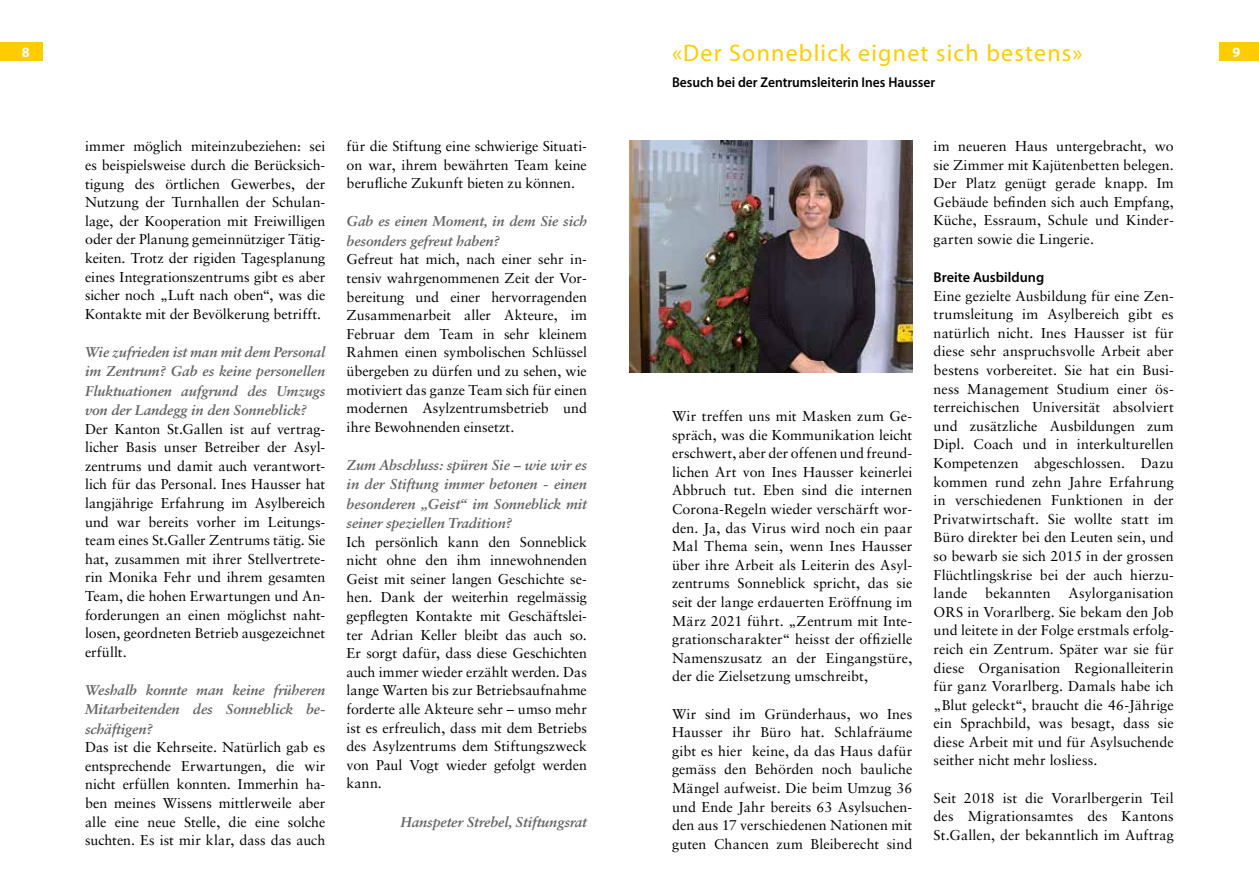
<style>
.page{position:relative;width:1259px;height:893px;background:#fff}
.page>*{position:absolute;margin:0;border:0;box-sizing:border-box;transform-origin:0 0}
.t1{font:24px "Myriad";letter-spacing:.05em;color:#fc0}
.t2{font:14.25px/18.6px "Sabon";letter-spacing:.005em;color:#000;text-align:justify}
.t3{font:14.25px/19.4px "Sabon Bold Italic Os F";letter-spacing:-.01em;color:#646363;text-align:justify}
.t4{font:600 14.25px "Myriad Pro";color:#000;scale:.95 1}
.t5{font:600 14.25px "Myriad Pro";color:#000}
.t6{font:700 14.25px "Myriad Pro";color:#fff}
</style>
<div class="page">
<img style="left:629px;top:140px;width:283px;height:233px">
<div style="left:0;top:43px;width:43px;height:18px;background:#fc0"></div>
<div style="left:1219px;top:43px;width:40px;height:18px;background:#fc0"></div>
<h1 class="t1" style="left:672px;top:41px;width:412px">«Der Sonneblick eignet sich bestens»</h1>
<p class="t4" style="left:672px;top:73px;width:278px">Besuch bei der Zentrumsleiterin Ines Hausser</p>
<p class="t6" style="left:22px;top:42px;width:9px">8</p>
<p class="t6" style="left:1232px;top:43px;width:9px">9</p>
<p class="t2" style="left:85px;top:137px;width:242px">immer möglich miteinzubeziehen: sei es beispielsweise durch die Berücksich&shy;tigung des örtlichen Gewerbes, der Nutzung der Turnhallen der Schulan&shy;lage, der Kooperation mit Freiwilligen oder der Planung gemeinnütziger Tätig&shy;keiten. Trotz der rigiden Tagesplanung eines Integrationszentrums gibt es aber sicher noch „Luft nach oben“, was die Kontakte mit der Bevölkerung betrifft.</p>
<p class="t3" style="left:85px;top:342px;width:242px">Wie zufrieden ist man mit dem Personal im Zentrum? Gab es keine personellen Fluktuationen aufgrund des Umzugs von der Landegg in den Sonneblick?</p>
<p class="t2" style="left:85px;top:419px;width:242px">Der Kanton St.Gallen ist auf vertrag&shy;licher Basis unser Betreiber der Asyl&shy;zentrums und damit auch verantwort&shy;lich für das Personal. Ines Hausser hat langjährige Erfahrung im Asylbereich und war bereits vorher im Leitungs&shy;team eines St.Galler Zentrums tätig. Sie hat, zusammen mit ihrer Stellvertrete&shy;rin Monika Fehr und ihrem gesamten Team, die hohen Erwartungen und An&shy;forderungen an einen möglichst naht&shy;losen, geordneten Betrieb ausgezeichnet erfüllt.</p>
<p class="t3" style="left:85px;top:680px;width:242px">Weshalb konnte man keine früheren Mitarbeitenden des Sonneblick be&shy;schäftigen?</p>
<p class="t2" style="left:85px;top:738px;width:242px">Das ist die Kehrseite. Natürlich gab es entsprechende Erwartungen, die wir nicht erfüllen konnten. Immerhin ha&shy;ben meines Wissens mittlerweile aber alle eine neue Stelle, die eine solche suchten. Es ist mir klar, dass das auch</p>
<p class="t2" style="left:347px;top:137px;width:242px">für die Stiftung eine schwierige Situati&shy;on war, ihrem bewährten Team keine berufliche Zukunft bieten zu können.</p>
<p class="t3" style="left:347px;top:212px;width:242px">Gab es einen Moment, in dem Sie sich besonders gefreut haben?</p>
<p class="t2" style="left:347px;top:250px;width:242px">Gefreut hat mich, nach einer sehr in&shy;tensiv wahrgenommenen Zeit der Vor&shy;bereitung und einer hervorragenden Zusammenarbeit aller Akteure, im Februar dem Team in sehr kleinem Rahmen einen symbolischen Schlüssel übergeben zu dürfen und zu sehen, wie motiviert das ganze Team sich für einen modernen Asylzentrumsbetrieb und ihre Bewohnenden einsetzt.</p>
<p class="t3" style="left:347px;top:455px;width:242px">Zum Abschluss: spüren Sie – wie wir es in der Stiftung immer betonen - einen besonderen „Geist“ im Sonneblick mit seiner speziellen Tradition?</p>
<p class="t2" style="left:347px;top:532px;width:242px">Ich persönlich kann den Sonneblick nicht ohne den ihm innewohnenden Geist mit seiner langen Geschichte se&shy;hen. Dank der weiterhin regelmässig gepflegten Kontakte mit Geschäftslei&shy;ter Adrian Keller bleibt das auch so.<br>Er sorgt dafür, dass diese Geschichten auch immer wieder erzählt werden. Das lange Warten bis zur Betriebsaufnahme forderte alle Akteure sehr – umso mehr ist es erfreulich, dass mit dem Betriebs des Asylzentrums dem Stiftungszweck von Paul Vogt wieder gefolgt werden kann.</p>
<p class="t3" style="left:400px;top:812px;width:188px">Hanspeter Strebel, Stiftungsrat</p>
<p class="t2" style="left:672px;top:407px;width:242px">Wir treffen uns mit Masken zum Ge&shy;spräch, was die Kommunikation leicht erschwert, aber der offenen und freund&shy;lichen Art von Ines Hausser keinerlei Abbruch tut. Eben sind die internen Corona-Regeln wieder verschärft wor&shy;den. Ja, das Virus wird noch ein paar Mal Thema sein, wenn Ines Hausser über ihre Arbeit als Leiterin des Asyl&shy;zentrums Sonneblick spricht, das sie seit der lange erdauerten Eröffnung im März 2021 führt. „Zentrum mit Inte&shy;grationscharakter“ heisst der offizielle Namenszusatz an der Eingangstüre, der die Zielsetzung umschreibt,</p>
<p class="t2" style="left:672px;top:704px;width:242px">Wir sind im Gründerhaus, wo Ines Hausser ihr Büro hat. Schlafräume gibt es hier keine, da das Haus dafür gemäss den Behörden noch bauliche Mängel aufweist. Die beim Umzug 36 und Ende Jahr bereits 63 Asylsuchen&shy;den aus 17 verschiedenen Nationen mit guten Chancen zum Bleiberecht sind</p>
<p class="t2" style="left:933px;top:137px;width:242px">im neueren Haus untergebracht, wo sie Zimmer mit Kajütenbetten belegen.<br>Der Platz genügt gerade knapp. Im Gebäude befinden sich auch Empfang, Küche, Essraum, Schule und Kinder&shy;garten sowie die Lingerie.</p>
<p class="t5" style="left:933px;top:268px;width:112px">Breite Ausbildung</p>
<p class="t2" style="left:933px;top:286px;width:242px">Eine gezielte Ausbildung für eine Zen&shy;trumsleitung im Asylbereich gibt es natürlich nicht. Ines Hausser ist für diese sehr anspruchsvolle Arbeit aber bestens vorbereitet. Sie hat ein Busi&shy;ness Management Studium einer ös&shy;terreichischen Universität absolviert und zusätzliche Ausbildungen zum Dipl. Coach und in interkulturellen Kompetenzen abgeschlossen. Dazu kommen rund zehn Jahre Erfahrung in verschiedenen Funktionen in der Privatwirtschaft. Sie wollte statt im Büro direkter bei den Leuten sein, und so bewarb sie sich 2015 in der grossen Flüchtlingskrise bei der auch hierzu&shy;lande</p>
<p class="t2" style="left:933px;top:584px;width:242px;text-indent:135px">Asylorganisation ORS in Vorarlberg. Sie bekam den Job und leitete in der Folge erstmals erfolg&shy;reich ein Zentrum. Später war sie für diese Organisation Regionalleiterin für ganz Vorarlberg. Damals habe ich „Blut geleckt“, braucht die 46-Jährige ein Sprachbild, was besagt, dass sie diese Arbeit mit und für Asylsuchende seither nicht mehr losliess.</p>
<p class="t2" style="left:933px;top:788px;width:242px">Seit 2018 ist die Vorarlbergerin Teil des Migrationsamtes des Kantons St.Gallen, der bekanntlich im Auftrag</p>
<p class="t2" style="left:985px;top:584px;width:67px">bekannten</p>
</div>
